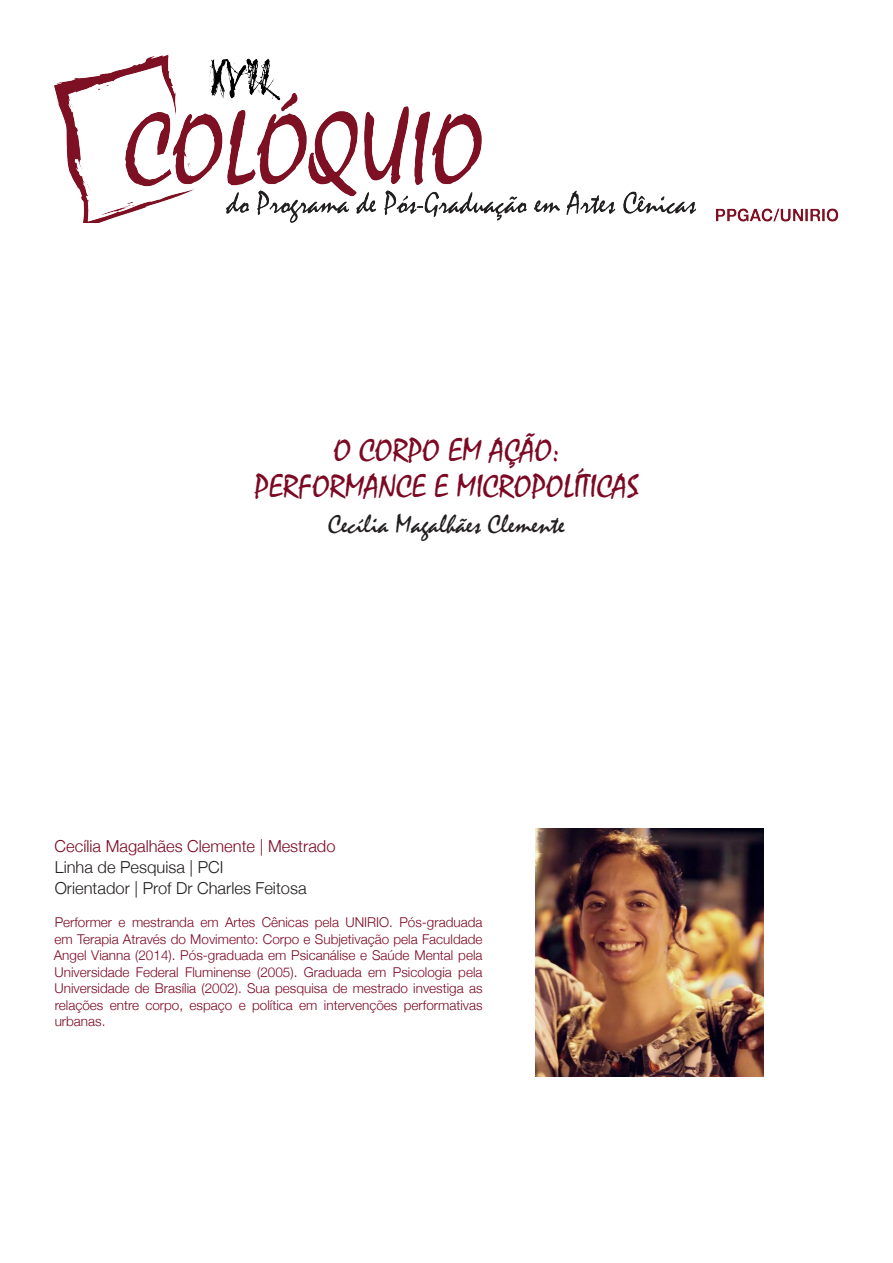
<style>
.page{position:relative;width:893px;height:1263px;background:#fff}
.page>*{position:absolute;margin:0;border:0;box-sizing:border-box;transform-origin:0 0}
._1-_Título_Artigo{font:33px "Mistral";color:#7c0923}
._2-Nome_Autor_Capa{font:27px "Mistral";color:#231f20}
._3-Bio_nome_Pt{font:300 16.5px "Helvetica Neue";color:#231f20}
._3-Bio_nome_Pt-2{font:300 16.5px "Helvetica Neue";color:#7c0923}
._4-Bio_Pt{font:300 13.5px/16.5px "Helvetica Neue";color:#7c0923;text-align:justify}
</style>
<div class="page">
<img style="left:54px;top:54px;width:785px;height:169px">
<img style="left:536px;top:829px;width:227px;height:248px">
<p class="_1-_Título_Artigo" style="left:333px;top:432px;width:227px">O CORPO EM AÇÃO:</p>
<p class="_1-_Título_Artigo" style="left:254px;top:468px;width:386px">PERFORMANCE E MICROPOLÍTICAS</p>
<p class="_2-Nome_Autor_Capa" style="left:328px;top:509px;width:238px">Cecília Magalhães Clemente</p>
<p class="_3-Bio_nome_Pt-2" style="left:55px;top:832px;width:282px">Cecília Magalhães Clemente | Mestrado</p>
<p class="_3-Bio_nome_Pt" style="left:55px;top:853px;width:170px">Linha de Pesquisa | PCI</p>
<p class="_3-Bio_nome_Pt" style="left:55px;top:874px;width:253px">Orientador | Prof Dr Charles Feitosa</p>
<p class="_4-Bio_Pt" style="left:54px;top:913px;width:430px">Performer e mestranda em Artes Cênicas pela UNIRIO. Pós-graduada em Terapia Através do Movimento: Corpo e Subjetivação pela Faculdade Angel Vianna (2014). Pós-graduada em Psicanálise e Saúde Mental pela Universidade Federal Fluminense (2005). Graduada em Psicologia pela Universidade de Brasília (2002). Sua pesquisa de mestrado investiga as relações entre corpo, espaço e política em intervenções performativas urbanas.</p>
</div>
